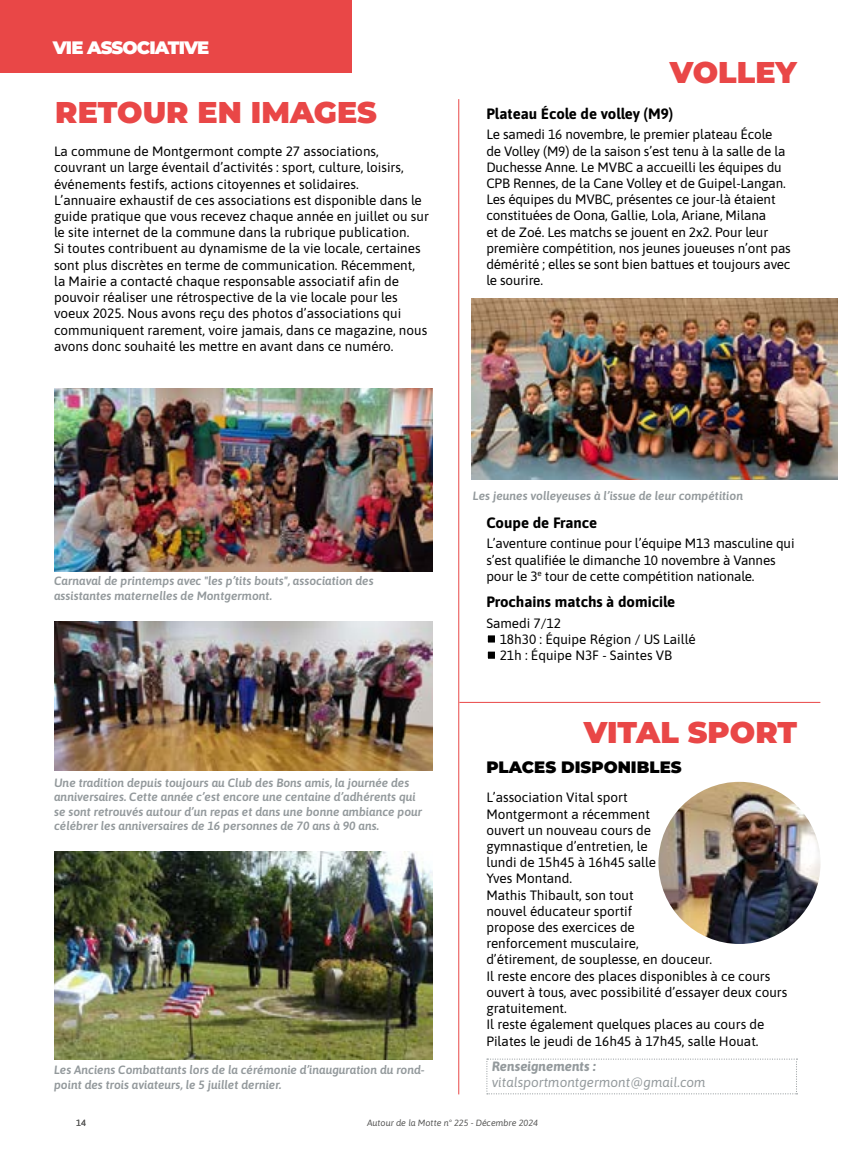
<style>
.page{position:relative;width:851px;height:1149px;background:#fff}
.page>*{position:absolute;margin:0;border:0;box-sizing:border-box;transform-origin:0 0}
.t1{font:900 30px "Montserrat";color:#e94747}
.t2{font:900 18px "Montserrat";letter-spacing:-.05em;color:#fff}
.t3{font:900 16.5px "Montserrat";color:#000}
.t4{font:15px "Asap";color:#000}
.t5{font:13.5px/16.2px "Asap";color:#000}
.t6{font:italic 13.5px/16.2px "Asap";color:#93999c}
.t7{font:italic 12px/14.4px "Asap";color:#93999c}
.t8{font:italic 9px "Asap";color:#575756}
.t9{font:9px "Asap";color:#575756}
</style>
<div class="page">
<div style="left:0;top:0;width:352px;height:72px;background:#e94747"></div>
<svg style="left:486px;top:1058px;width:311px;height:34px"></svg>
<div style="left:487px;top:634px;width:8px;height:9px;background:#000"></div>
<div style="left:486px;top:633px;width:10px;height:11px;border:2px solid #fff"></div>
<div style="left:487px;top:650px;width:8px;height:9px;background:#000"></div>
<div style="left:486px;top:650px;width:10px;height:10px;border:2px solid #fff"></div>
<img style="left:472px;top:298px;width:365px;height:181px">
<img style="left:658px;top:781px;width:162px;height:162px;border-radius:81px">
<img style="left:54px;top:388px;width:378px;height:183px">
<img style="left:54px;top:851px;width:378px;height:208px">
<img style="left:54px;top:621px;width:378px;height:148px">
<hr style="left:458px;top:99px;width:1px;height:994px;background:#e94747">
<hr style="left:459px;top:702px;width:361px;height:1px;background:#e94747">
<h2 class="t2" style="left:53px;top:34px;width:158px">VIE ASSOCIATIVE</h2>
<h2 class="t2" style="left:53px;top:34px;width:95px">PORTRAIT</h2>
<h1 class="t1" style="left:55px;top:89px;width:323px">RETOUR EN IMAGES</h1>
<p class="t5" style="left:54px;top:143px;width:376px">La commune de Montgermont compte 27 associations, couvrant un large éventail d’activités : sport, culture, loisirs, événements festifs, actions citoyennes et solidaires.<br>L’annuaire exhaustif de ces associations est disponible dans le guide pratique que vous recevez chaque année en juillet ou sur le site internet de la commune dans la rubrique publication.<br>Si toutes contribuent au dynamisme de la vie locale, certaines sont plus discrètes en terme de communication. Récemment, la Mairie a contacté chaque responsable associatif afin de pouvoir réaliser une rétrospective de la vie locale pour les voeux 2025. Nous avons reçu des photos d’associations qui communiquent rarement, voire jamais, dans ce magazine, nous avons donc souhaité les mettre en avant dans ce numéro.</p>
<h1 class="t1" style="left:670px;top:50px;width:128px">VOLLEY</h1>
<p class="t4" style="left:486px;top:103px;width:188px">Plateau École de volley (M9)</p>
<p class="t5" style="left:486px;top:126px;width:306px">Le samedi 16 novembre, le premier plateau École<br>de Volley (M9) de la saison s’est tenu à la salle de la Duchesse Anne. Le MVBC a accueilli les équipes du CPB Rennes, de la Cane Volley et de Guipel-Langan.<br>Les équipes du MVBC, présentes ce jour-là étaient constituées de Oona, Gallie, Lola, Ariane, Milana<br>et de Zoé. Les matchs se jouent en 2x2. Pour leur première compétition, nos jeunes joueuses n’ont pas démérité ; elles se sont bien battues et toujours avec le sourire.</p>
<p class="t7" style="left:54px;top:573px;width:321px">Carnaval de printemps avec "les p’tits bouts", association des assistantes maternelles de Montgermont.</p>
<p class="t7" style="left:54px;top:774px;width:369px">Une tradition depuis toujours au Club des Bons amis, la journée des anniversaires. Cette année c’est encore une centaine d’adhérents qui se sont retrouvés autour d’un repas et dans une bonne ambiance pour célébrer les anniversaires de 16 personnes de 70 ans à 90 ans.</p>
<p class="t7" style="left:473px;top:488px;width:271px">Les jeunes volleyeuses à l’issue de leur compétition</p>
<p class="t4" style="left:486px;top:512px;width:112px">Coupe de France</p>
<p class="t5" style="left:486px;top:534px;width:310px">L’aventure continue pour l’équipe M13 masculine qui s’est qualifiée le dimanche 10 novembre à Vannes pour le 3<sup>e</sup> tour de cette compétition nationale.</p>
<p class="t4" style="left:486px;top:591px;width:190px">Prochains matchs à domicile</p>
<p class="t5" style="left:499px;top:614px;width:197px;text-indent:-13px">Samedi 7/12<br>18h30 : Équipe Région / US Laillé<br>21h : Équipe N3F - Saintes VB</p>
<h1 class="t1" style="left:584px;top:709px;width:214px">VITAL SPORT</h1>
<p class="t3" style="left:486px;top:754px;width:197px">PLACES DISPONIBLES</p>
<p class="t5" style="left:486px;top:788px;width:302px">L’association Vital sport<br>Montgermont a récemment<br>ouvert un nouveau cours de<br>gymnastique d’entretien, le<br>lundi de 15h45 à 16h45 salle<br>Yves Montand.<br>Mathis Thibault, son tout<br>nouvel éducateur sportif<br>propose des exercices de<br>renforcement musculaire,<br>d’étirement, de souplesse, en douceur.<br>Il reste encore des places disponibles à ce cours ouvert à tous, avec possibilité d’essayer deux cours gratuitement.<br>Il reste également quelques places au cours de<br>Pilates le jeudi de 16h45 à 17h45, salle Houat.</p>
<p class="t6" style="left:491px;top:1057px;width:215px">Renseignements : vitalsportmontgermont@gmail.com</p>
<p class="t7" style="left:54px;top:1061px;width:372px">Les Anciens Combattants lors de la cérémonie d’inauguration du rond&shy;point des trois aviateurs, le 5 juillet dernier.</p>
<p class="t9" style="left:76px;top:1116px;width:11px">14</p>
<p class="t8" style="left:367px;top:1116px;width:172px">Autour de la Motte n° 225 - Décembre 2024</p>
</div>
